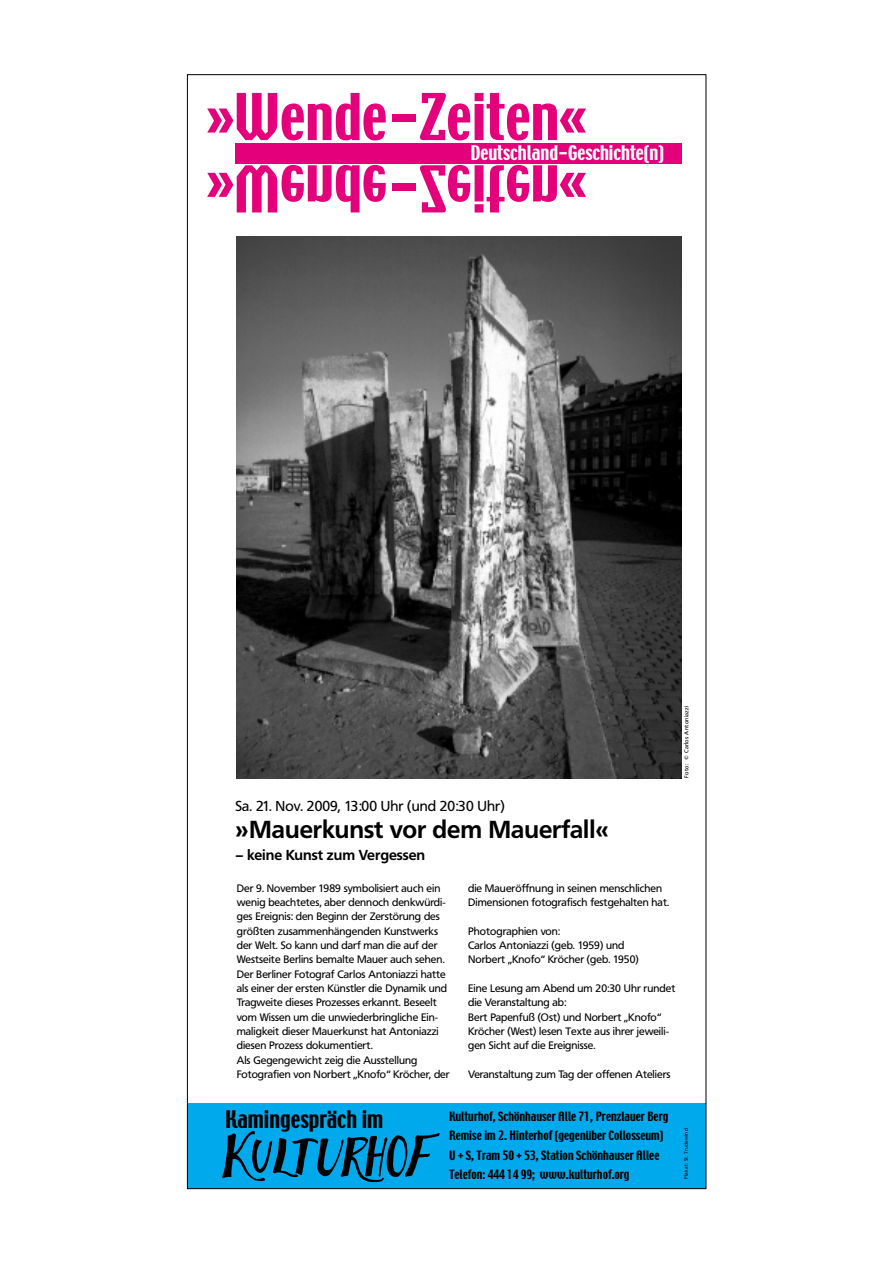
<style>
.page{position:relative;width:893px;height:1262px;background:#fff}
.page>*{position:absolute;margin:0;border:0;box-sizing:border-box;transform-origin:0 0}
.t1{font:57.3px "Techno";color:#e3007a}
.t2{font:700 24.3px "Frutiger BQ";color:#000}
.t3{font:21.45px "Techno";color:#000}
.t4{font:17.85px "Techno";color:#fff}
.t5{font:14.25px "Frutiger BQ";color:#000}
.t6{font:700 14.25px "Frutiger BQ";color:#000}
.t7{font:11.4px/19.4px "Techno";color:#000}
.t8{font:10.8px/14.2px "Frutiger BQ";color:#000}
.t9{font:5.7px "Frutiger BQ";letter-spacing:.05em;color:#000}
.t10{font:4.95px "Frutiger BQ";letter-spacing:.05em;color:#000}
.s1{color:#e3007a}
</style>
<div class="page">
<img style="left:236px;top:236px;width:445px;height:542px">
<div style="left:235px;top:143px;width:446px;height:21px;background:#e3007a"></div>
<div style="left:188px;top:1103px;width:517px;height:85px;background:#00a9ec"></div>
<img style="left:222px;top:1131px;width:218px;height:52px">
<h1 class="t1" style="left:206px;top:93px;width:381px">»Wende-Zeiten«</h1>
<h3 class="t4" style="left:470px;top:146px;width:211px">Deutschland-Geschichte(n) <span class="s1">.</span></h3>
<h3 class="t5" style="left:235px;top:799px;width:271px">Sa. 21. Nov. 2009, 13:00 Uhr (und 20:30 Uhr)</h3>
<h2 class="t2" style="left:235px;top:820px;width:375px">»Mauerkunst vor dem Mauerfall«</h2>
<h3 class="t6" style="left:235px;top:849px;width:191px">– keine Kunst zum Vergessen</h3>
<p class="t8" style="left:237px;top:881px;width:214px">Der 9. November 1989 symbolisiert auch ein wenig beachtetes, aber dennoch denkwürdi&shy;ges Ereignis: den Beginn der Zerstörung des größten zusammenhängenden Kunstwerks der Welt. So kann und darf man die auf der Westseite Berlins bemalte Mauer auch sehen.<br>Der Berliner Fotograf Carlos Antoniazzi hatte als einer der ersten Künstler die Dynamik und Tragweite dieses Prozesses erkannt. Beseelt vom Wissen um die unwiederbringliche Ein&shy;maligkeit dieser Mauerkunst hat Antoniazzi diesen Prozess dokumentiert.<br>Als Gegengewicht zeig die Ausstellung Fotografien von Norbert „Knofo“ Kröcher, der</p>
<p class="t8" style="left:468px;top:881px;width:203px">die Maueröffnung in seinen menschlichen<br>Dimensionen fotografisch festgehalten hat.</p>
<p class="t8" style="left:468px;top:924px;width:172px">Photographien von:<br>Carlos Antoniazzi (geb. 1959) und<br>Norbert „Knofo“ Kröcher (geb. 1950)</p>
<p class="t8" style="left:468px;top:982px;width:209px">Eine Lesung am Abend um 20:30 Uhr rundet die Veranstaltung ab:<br>Bert Papenfuß (Ost) und Norbert „Knofo“ Kröcher (West) lesen Texte aus ihrer jeweili&shy;gen Sicht auf die Ereignisse.</p>
<p class="t8" style="left:468px;top:1067px;width:204px">Veranstaltung zum Tag der offenen Ateliers</p>
<p class="t9" style="left:684px;top:777px;width:73px;rotate:-90deg">Foto: © Carlos Antoniazzi</p>
<h3 class="t3" style="left:225px;top:1109px;width:160px">Kamingespräch im</h3>
<p class="t7" style="left:449px;top:1107px;width:221px">Kulturhof, Schönhauser Alle 71, Prenzlauer Berg Remise im 2. Hinterhof (gegenüber Collosseum)<br>U + S, Tram 50 + 53, Station Schönhauser Allee Telefon: 444 14 99; www.kulturhof.org</p>
<p class="t10" style="left:684px;top:1178px;width:52px;rotate:-90deg">Plakat: St. Trudewind</p>
</div>
